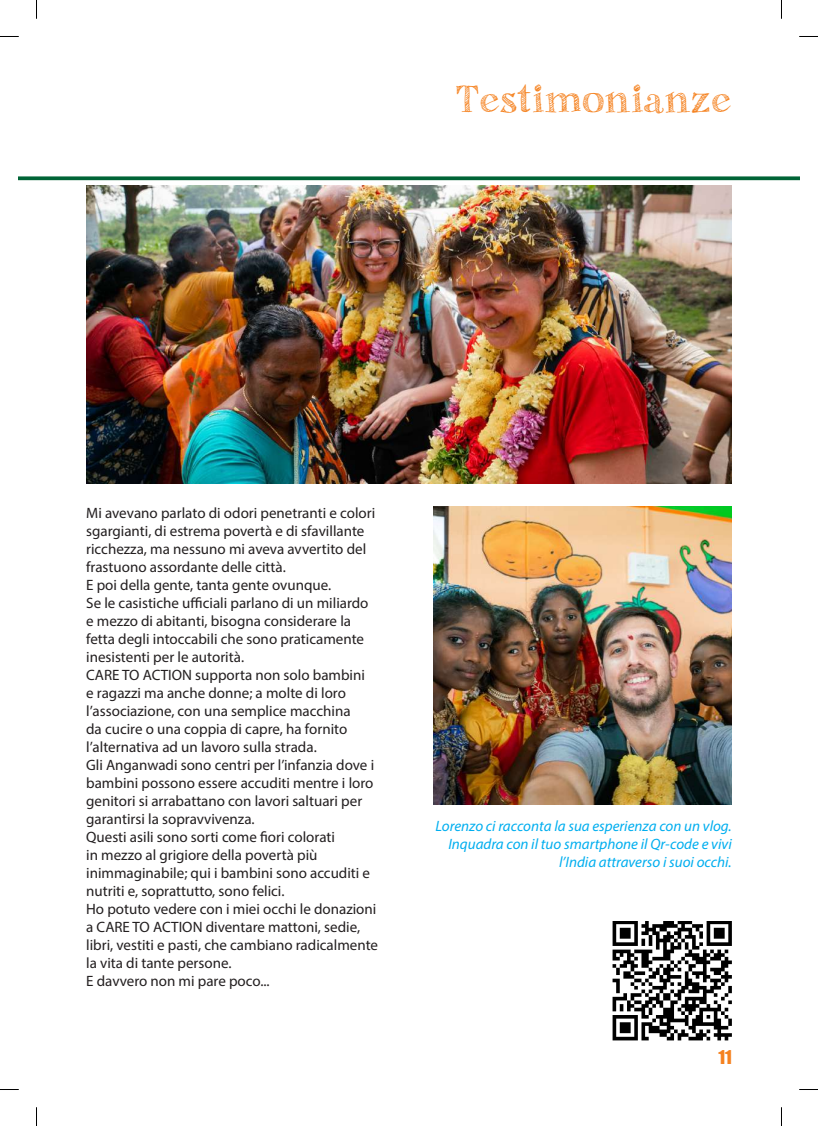
<style>
.page{position:relative;width:818px;height:1126px;background:#fff}
.page>*{position:absolute;margin:0;border:0;box-sizing:border-box;transform-origin:0 0}
.t1{font:37.5px "Sketch Fine Serif";color:#f58220}
.t2{font:17.5px "Impact";color:#f58220}
.t3{font:15px/18px "Myriad Pro";color:#231f20}
.t4{font:italic 15px/18px "Myriad Pro";color:#00aeef;text-align:right}
</style>
<div class="page">
<svg style="left:19px;top:176px;width:779px;height:4px;fill:#006436"></svg>
<img style="left:86px;top:185px;width:645px;height:298px">
<img style="left:433px;top:506px;width:298px;height:298px">
<img style="left:612px;top:921px;width:120px;height:120px">
<svg style="left:0;top:36px;width:19px;height:1px"></svg>
<svg style="left:799px;top:36px;width:18px;height:1px"></svg>
<svg style="left:0;top:1089px;width:19px;height:1px"></svg>
<svg style="left:799px;top:1089px;width:18px;height:1px"></svg>
<svg style="left:36px;top:0;width:1px;height:19px"></svg>
<svg style="left:36px;top:1107px;width:1px;height:18px"></svg>
<h1 class="t1" style="left:454px;top:81px;width:278px">Testimonianze</h1>
<p class="t3" style="left:86px;top:503px;width:293px">Mi avevano parlato di odori penetranti e colori sgargianti, di estrema povertà e di sfavillante ricchezza, ma nessuno mi aveva avvertito del frastuono assordante delle città.<br>E poi della gente, tanta gente ovunque.<br>Se le casistiche ufficiali parlano di un miliardo e mezzo di abitanti, bisogna considerare la fetta degli intoccabili che sono praticamente inesistenti per le autorità.<br>CARE TO ACTION supporta non solo bambini<br>e ragazzi ma anche donne; a molte di loro l’associazione, con una semplice macchina<br>da cucire o una coppia di capre, ha fornito l’alternativa ad un lavoro sulla strada.<br>Gli Anganwadi sono centri per l’infanzia dove i bambini possono essere accuditi mentre i loro genitori si arrabattano con lavori saltuari per garantirsi la sopravvivenza.<br>Questi asili sono sorti come fiori colorati<br>in mezzo al grigiore della povertà più inimmaginabile; qui i bambini sono accuditi e nutriti e, soprattutto, sono felici.<br>Ho potuto vedere con i miei occhi le donazioni a CARE TO ACTION diventare mattoni, sedie, libri, vestiti e pasti, che cambiano radicalmente la vita di tante persone.<br>E davvero non mi pare poco...</p>
<p class="t4" style="left:435px;top:817px;width:297px">Lorenzo ci racconta la sua esperienza con un vlog.<br>Inquadra con il tuo smartphone il Qr-code e vivi l’India attraverso i suoi occhi.</p>
<p class="t2" style="left:718px;top:1043px;width:15px">11</p>
</div>
